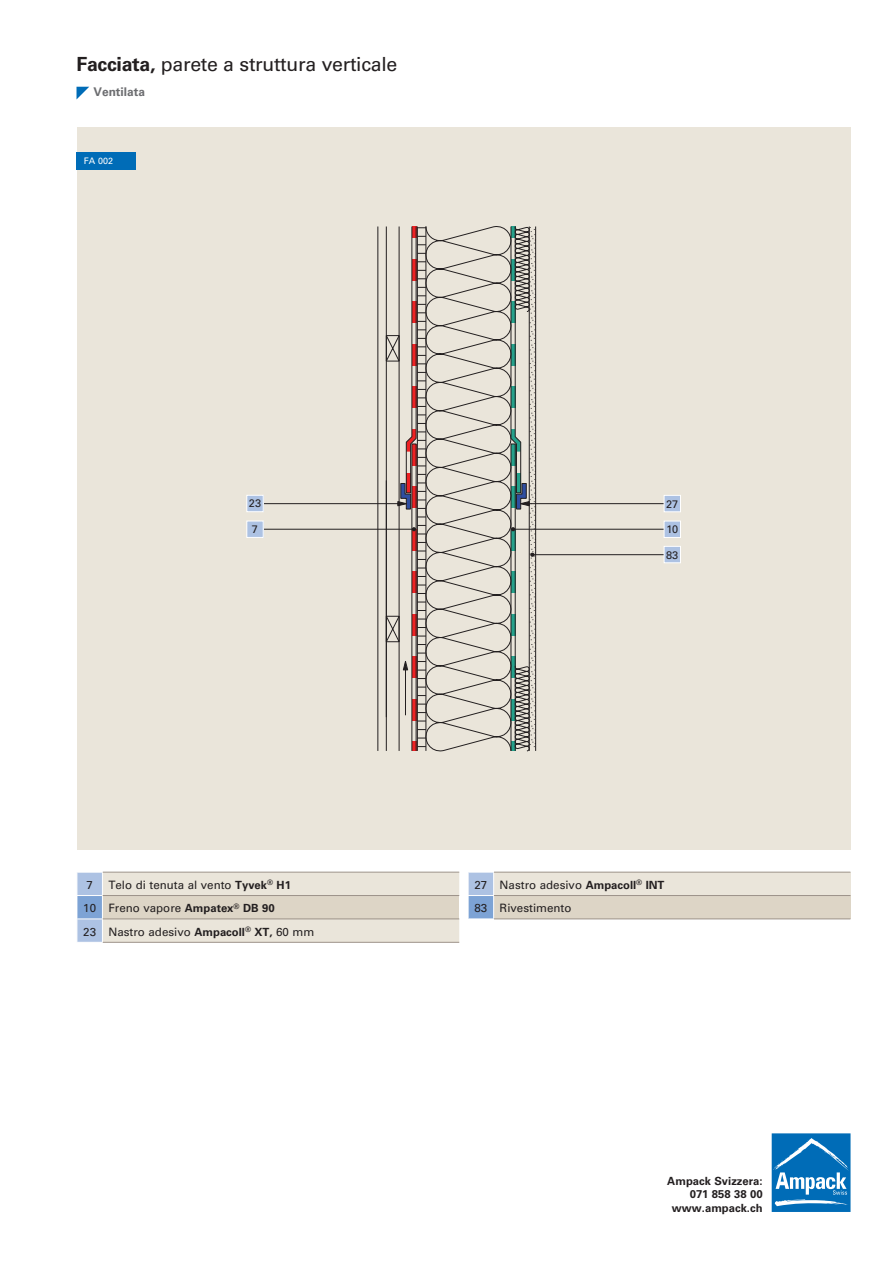
<style>
.page{position:relative;width:893px;height:1263px;background:#fff}
.page>*{position:absolute;margin:0;border:0;box-sizing:border-box;transform-origin:0 0}
.Titel{font:19.5px "Univers LT Std";letter-spacing:-.015em;color:#231f20}
.Titelzusatz{font:700 12px "Univers LT Std";color:#6c6d70}
.Grundtext{font:11.55px "Univers LT Std";color:#231f20}
.Ziffern_Tabelle{font:11.55px "Univers LT Std";color:#231f20}
.t1{font:700 11.25px/13.5px "Univers LT Std";color:#231f20;text-align:right}
.Ziffer_Quadrat{font:10.95px "Univers LT Std";color:#231f20}
.t2{font:9px "Univers LT Std";color:#fff}
.s1{font-weight:700}
.s2{font-weight:700;font-size:11.25px}
</style>
<div class="page">
<div style="left:772px;top:1133px;width:78px;height:79px;background:#006cb7"></div>
<svg style="left:773px;top:1138px;width:76px;height:68px"></svg>
<div style="left:77px;top:127px;width:773px;height:723px;background:#eae5da"></div>
<svg style="left:260px;top:226px;width:407px;height:525px"></svg>
<div style="left:77px;top:153px;width:59px;height:17px;background:#006cb7"></div>
<svg style="left:77px;top:87px;width:12px;height:12px"></svg>
<div style="left:247px;top:495px;width:16px;height:17px;background:#adc2e3"></div>
<div style="left:246px;top:495px;width:18px;height:17px;border:1px solid #fff"></div>
<div style="left:247px;top:521px;width:16px;height:16px;background:#adc2e3"></div>
<div style="left:246px;top:521px;width:18px;height:17px;border:1px solid #fff"></div>
<div style="left:664px;top:495px;width:16px;height:17px;background:#adc2e3"></div>
<div style="left:664px;top:495px;width:17px;height:17px;border:1px solid #fff"></div>
<div style="left:664px;top:521px;width:16px;height:16px;background:#adc2e3"></div>
<div style="left:664px;top:521px;width:17px;height:17px;border:1px solid #fff"></div>
<div style="left:664px;top:546px;width:16px;height:17px;background:#adc2e3"></div>
<div style="left:664px;top:546px;width:17px;height:17px;border:1px solid #fff"></div>
<svg style="left:77px;top:872px;width:382px;height:71px;background:#dedad1"></svg>
<hr style="left:103px;top:918px;width:356px;height:1px;background:#9d938a">
<div style="left:494px;top:872px;width:356px;height:23px;background:#eae5da"></div>
<div style="left:494px;top:895px;width:356px;height:24px;background:#ddd5c6"></div>
<hr style="left:494px;top:872px;width:356px;height:1px;background:#9d938a">
<svg style="left:468px;top:872px;width:26px;height:47px"></svg>
<hr style="left:494px;top:895px;width:356px;height:1px;background:#9d938a">
<hr style="left:494px;top:918px;width:356px;height:1px;background:#9d938a">
<p class="Titel" style="left:77px;top:53px;width:322px"><span class="s1">Facciata,</span> parete a struttura verticale</p>
<p class="Titelzusatz" style="left:94px;top:85px;width:53px">Ventilata</p>
<p class="t2" style="left:84px;top:156px;width:31px">FA 002</p>
<p class="Ziffer_Quadrat" style="left:249px;top:497px;width:14px">23</p>
<p class="Ziffer_Quadrat" style="left:252px;top:523px;width:8px">7</p>
<p class="Ziffern_Tabelle" style="left:86px;top:878px;width:8px">7</p>
<p class="Grundtext" style="left:108px;top:878px;width:184px">Telo di tenuta al vento <span class="s2">Tyvek</span><sup>®</sup> <span class="s2">H1</span></p>
<p class="Ziffern_Tabelle" style="left:83px;top:901px;width:14px">10</p>
<p class="Grundtext" style="left:108px;top:901px;width:168px">Freno vapore <span class="s2">Ampatex</span><sup>®</sup> <span class="s2">DB 90</span></p>
<p class="Ziffern_Tabelle" style="left:83px;top:925px;width:14px">23</p>
<p class="Grundtext" style="left:108px;top:925px;width:207px">Nastro adesivo <span class="s2">Ampacoll</span><sup>®</sup> <span class="s2">XT,</span> 60 mm</p>
<p class="Ziffer_Quadrat" style="left:666px;top:497px;width:14px">27</p>
<p class="Ziffer_Quadrat" style="left:666px;top:523px;width:13px">10</p>
<p class="Ziffer_Quadrat" style="left:666px;top:548px;width:14px">83</p>
<p class="Ziffern_Tabelle" style="left:474px;top:878px;width:14px">27</p>
<p class="Grundtext" style="left:500px;top:878px;width:166px">Nastro adesivo <span class="s2">Ampacoll</span><sup>®</sup> <span class="s2">INT</span></p>
<p class="Ziffern_Tabelle" style="left:474px;top:901px;width:14px">83</p>
<p class="Grundtext" style="left:500px;top:901px;width:73px">Rivestimento</p>
<p class="t1" style="left:667px;top:1174px;width:97px">Ampack Svizzera:<br>071 858 38 00 www.ampack.ch</p>
</div>
